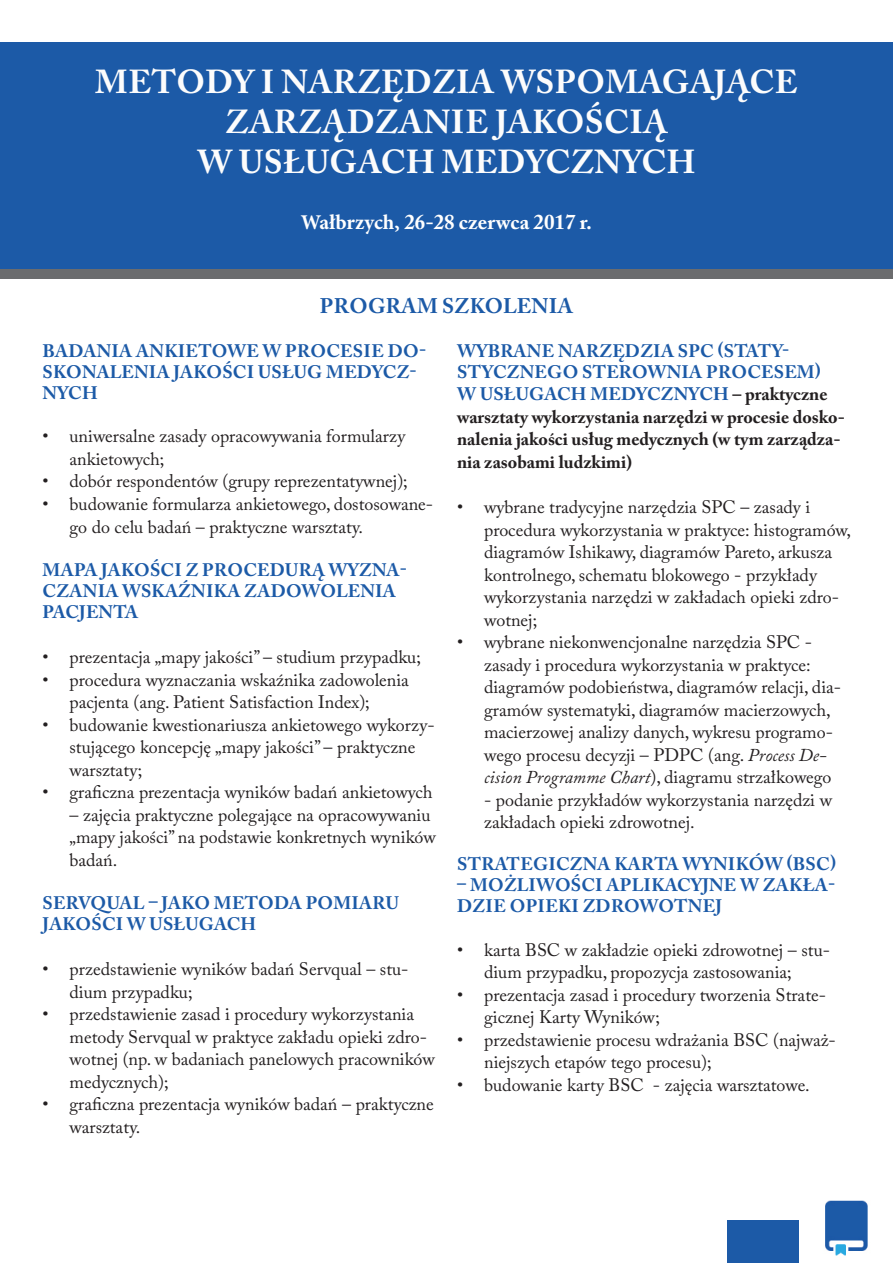
<style>
.page{position:relative;width:893px;height:1263px;background:#fff}
.page>*{position:absolute;margin:0;border:0;box-sizing:border-box;transform-origin:0 0}
.t1{font:700 33px "Adobe Caslon Pro";letter-spacing:.015em;color:#fcfcfc}
.t2{font:700 21px "Adobe Caslon Pro";color:#fff}
.t3{font:700 21px "Adobe Caslon Pro";letter-spacing:.015em;color:#1c5aa7}
.t4{font:18px/22.5px "Adobe Caslon Pro";color:#231f20}
.t5{font:700 18px/21px "Adobe Caslon Pro";letter-spacing:.015em;color:#1c5aa7}
.t6{font:700 18px/22.2px "Adobe Caslon Pro";color:#231f20}
.s1{font-family:"Minion Pro"}
.s2{color:#1c5aa7}
.s3{font-style:italic}
</style>
<div class="page">
<div style="left:0;top:43px;width:893px;height:226px;background:#1c5aa7"></div>
<div style="left:0;top:269px;width:893px;height:10px;background:#6b6c6e"></div>
<div style="left:727px;top:1220px;width:166px;height:43px;background:#1c5aa7"></div>
<img style="left:799px;top:1200px;width:94px;height:63px">
<p class="t1" style="left:95px;top:63px;width:704px">METODY I NARZĘDZIA WSPOMAGAJĄCE</p>
<p class="t1" style="left:225px;top:102px;width:444px">ZARZĄDZANIE JAKOŚCIĄ</p>
<p class="t1" style="left:198px;top:142px;width:499px">W USŁUGACH MEDYCZNYCH</p>
<p class="t2" style="left:301px;top:210px;width:293px"><span class="s1">Wałbrzych,</span> 26-28 czerwca 2017 r.</p>
<p class="t3" style="left:320px;top:294px;width:255px">PROGRAM SZKOLENIA</p>
<p class="t6" style="left:457px;top:340px;width:389px"><span class="s2">WYBRANE NARZĘDZIA SPC (STATY-STYCZNEGO STEROWNIA PROCESEM)<br>W USŁUGACH MEDYCZNYCH</span> – praktyczne warsztaty wykorzystania narzędzi w procesie dosko&shy;nalenia jakości usług medycznych (w tym zarządza&shy;nia zasobami ludzkimi)</p>
<p class="t4" style="left:484px;top:495px;width:368px;text-indent:-27px">• wybrane tradycyjne narzędzia SPC – zasady i procedura wykorzystania w praktyce: histogramów, diagramów Ishikawy, diagramów Pareto, arkusza kontrolnego, schematu blokowego - przykłady wykorzystania narzędzi w zakładach opieki zdro&shy;wotnej;</p>
<p class="t4" style="left:484px;top:630px;width:358px;text-indent:-27px">• wybrane niekonwencjonalne narzędzia SPC - zasady i procedura wykorzystania w praktyce: diagramów podobieństwa, diagramów relacji, dia&shy;gramów systematyki, diagramów macierzowych, macierzowej analizy danych, wykresu programo&shy;wego procesu decyzji – PDPC (ang. <span class="s3">Process De&shy;cision Programme Chart</span>), diagramu strzałkowego</p>
<p class="t4" style="left:484px;top:788px;width:349px">- podanie przykładów wykorzystania narzędzi w zakładach opieki zdrowotnej.</p>
<p class="t5" style="left:457px;top:853px;width:380px">STRATEGICZNA KARTA WYNIKÓW (BSC)</p>
<p class="t5" style="left:457px;top:874px;width:379px">– MOŻLIWOŚCI APLIKACYJNE W ZAKŁA-<br>DZIE OPIEKI ZDROWOTNEJ</p>
<p class="t4" style="left:484px;top:938px;width:347px;text-indent:-27px">• karta BSC w zakładzie opieki zdrowotnej – stu&shy;dium przypadku, propozycja zastosowania;</p>
<p class="t4" style="left:484px;top:983px;width:343px;text-indent:-27px">• prezentacja zasad i procedury tworzenia Strate&shy;gicznej Karty Wyników;</p>
<p class="t4" style="left:484px;top:1028px;width:353px;text-indent:-27px">• przedstawienie procesu wdrażania BSC (najważ&shy;niejszych etapów tego procesu);</p>
<p class="t4" style="left:457px;top:1073px;width:354px">• budowanie karty BSC - zajęcia warsztatowe.</p>
<p class="t5" style="left:43px;top:340px;width:385px">BADANIA ANKIETOWE W PROCESIE DO-<br>SKONALENIA JAKOŚCI USŁUG MEDYCZ-<br>NYCH</p>
<p class="t4" style="left:70px;top:425px;width:337px;text-indent:-27px">• uniwersalne zasady opracowywania formularzy ankietowych;</p>
<p class="t4" style="left:43px;top:470px;width:367px">• dobór respondentów (grupy reprezentatywnej);</p>
<p class="t4" style="left:70px;top:492px;width:365px;text-indent:-27px">• budowanie formularza ankietowego, dostosowane&shy;go do celu badań – praktyczne warsztaty.</p>
<p class="t5" style="left:43px;top:559px;width:366px">MAPA JAKOŚCI Z PROCEDURĄ WYZNA-<br>CZANIA WSKAŹNIKA ZADOWOLENIA<br>PACJENTA</p>
<p class="t4" style="left:43px;top:645px;width:380px">• prezentacja „mapy jakości” – studium przypadku;</p>
<p class="t4" style="left:70px;top:668px;width:341px;text-indent:-27px">• procedura wyznaczania wskaźnika zadowolenia pacjenta (ang. Patient Satisfaction Index);</p>
<p class="t4" style="left:70px;top:713px;width:367px;text-indent:-27px">• budowanie kwestionariusza ankietowego wykorzy&shy;stującego koncepcję „mapy jakości” – praktyczne warsztaty;</p>
<p class="t4" style="left:43px;top:780px;width:392px">• graficzna prezentacja wyników badań ankietowych</p>
<p class="t4" style="left:70px;top:803px;width:368px">– zajęcia praktyczne polegające na opracowywaniu „mapy jakości” na podstawie konkretnych wyników badań.</p>
<p class="t5" style="left:43px;top:892px;width:358px">SERVQUAL – JAKO METODA POMIARU<br>JAKOŚCI W USŁUGACH</p>
<p class="t4" style="left:70px;top:957px;width:340px;text-indent:-27px">• przedstawienie wyników badań Servqual – stu&shy;dium przypadku;</p>
<p class="t4" style="left:70px;top:1002px;width:367px;text-indent:-27px">• przedstawienie zasad i procedury wykorzystania metody Servqual w praktyce zakładu opieki zdro&shy;wotnej (np. w badaniach panelowych pracowników medycznych);</p>
<p class="t4" style="left:70px;top:1092px;width:366px;text-indent:-27px">• graficzna prezentacja wyników badań – praktyczne warsztaty.</p>
</div>
